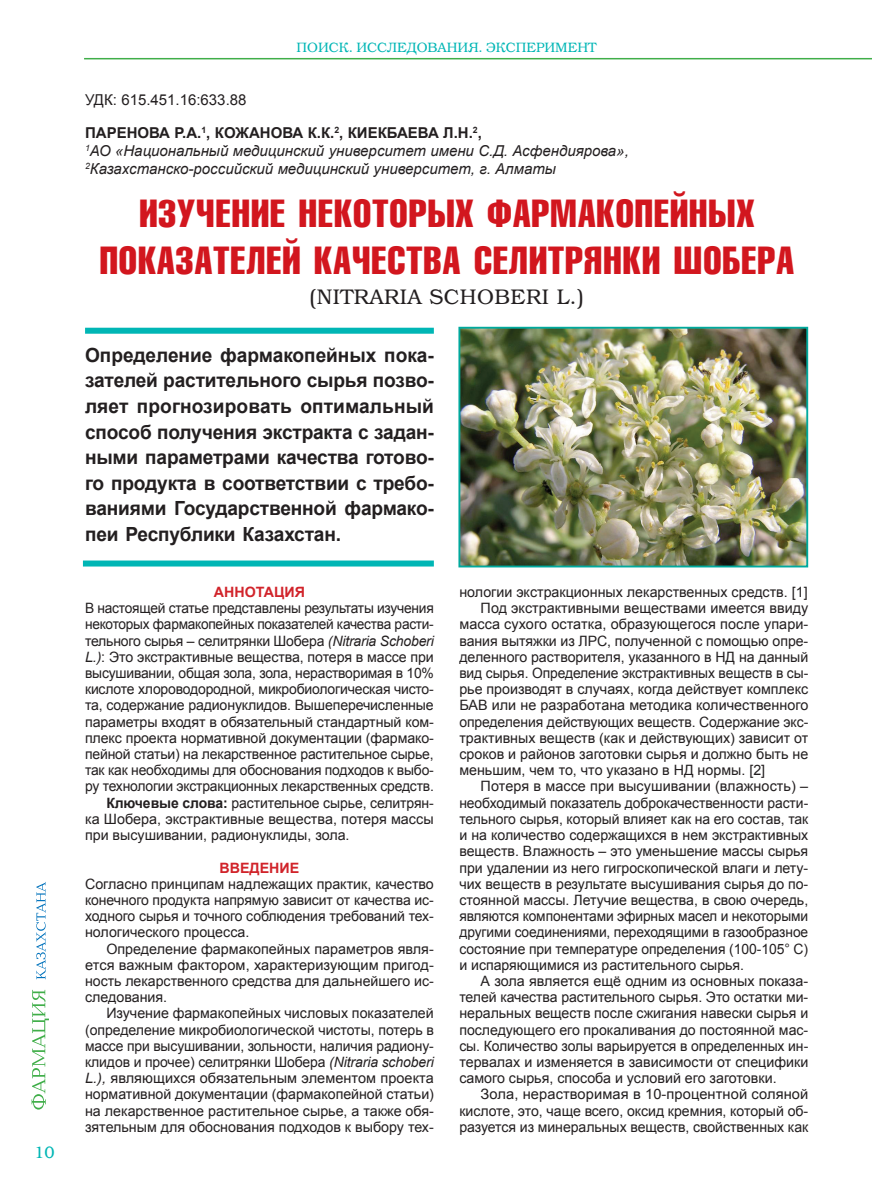
<style>
.page{position:relative;width:872px;height:1187px;background:#fff}
.page>*{position:absolute;margin:0;border:0;box-sizing:border-box;transform-origin:0 0}
.t1{font:39px/46.8px "K Compressed";letter-spacing:.01em;color:#d2161e;text-align:center}
.t2{font:21px "K Bookman";letter-spacing:.025em;color:#231f20}
.t3{font:700 19.5px/25.5px "Arial";letter-spacing:-.01em;color:#231f20;text-align:justify}
.t4{font:16.5px "K Bookman";color:#00b6b5}
.t5{font:italic 15px/18px "Arial";color:#231f20}
.t6{font:15px "Arial";color:#231f20}
.t7{font:14.25px/16.2px "Arial";letter-spacing:-.005em;color:#231f20;text-align:justify}
.t8{font:14.25px "Arial";letter-spacing:-.005em;color:#231f20;scale:.96 1}
.t9{font:700 14.25px "Arial";color:#d1232a}
.t10{font:13.5px "K Bookman";color:#00b6b5}
.s1{font-weight:700;font-style:normal}
.s2{font-style:italic}
.s3{font-weight:700}
</style>
<div class="page">
<hr style="left:84px;top:58px;width:788px;height:1px;background:#40ae49">
<svg style="left:32px;top:989px;width:17px;height:120px"></svg>
<svg style="left:36px;top:882px;width:10px;height:97px"></svg>
<div style="left:85px;top:328px;width:349px;height:6px;background:#00b6b5"></div>
<div style="left:83px;top:560px;width:351px;height:6px;background:#00b6b5"></div>
<img style="left:461px;top:330px;width:344px;height:234px">
<div style="left:458px;top:327px;width:350px;height:240px;border:2px solid #00a99d"></div>
<p class="t4" style="left:34px;top:1142px;width:22px">10</p>
<p class="t10" style="left:297px;top:40px;width:301px">ПОИСК. ИССЛЕДОВАНИЯ. ЭКСПЕРИМЕНТ</p>
<p class="t6" style="left:85px;top:89px;width:163px">УДК: 615.451.16:633.88</p>
<p class="t5" style="left:85px;top:124px;width:545px"><span class="s1">ПАРЕНОВА Р.А.</span><sup>1</sup><span class="s1">, КОЖАНОВА К.К.</span><sup>2</sup><span class="s1">, КИЕКБАЕВА Л.Н.</span><sup>2</sup><span class="s1">,<br></span><sup>1</sup>АО «Национальный медицинский университет имени С.Д. Асфендиярова»,<br><sup>2</sup>Казахстанcко-российский медицинский университет, г. Алматы</p>
<h1 class="t1" style="left:99px;top:189px;width:696px">ИЗУЧЕНИЕ НЕКОТОРЫХ ФАРМАКОПЕЙНЫХ<br>ПОКАЗАТЕЛЕЙ КАЧЕСТВА СЕЛИТРЯНКИ ШОБЕРА</h1>
<h2 class="t2" style="left:310px;top:284px;width:275px">(NITRARIA SCHOBERI L.)</h2>
<p class="t3" style="left:85px;top:343px;width:350px">Определение фармакопейных пока&shy;зателей растительного сырья позво&shy;ляет прогнозировать оптимальный способ получения экстракта с задан&shy;ными параметрами качества готово&shy;го продукта в соответствии с требо&shy;ваниями Государственной фармако&shy;пеи Республики Казахстан.</p>
<p class="t9" style="left:214px;top:582px;width:92px">АННОТАЦИЯ</p>
<p class="t7" style="left:85px;top:600px;width:350px">В настоящей статье представлены результаты изучения</p>
<p class="t8" style="left:85px;top:615px;width:365px">некоторых фармакопейных показателей качества расти-</p>
<p class="t7" style="left:85px;top:632px;width:350px">тельного сырья – селитрянки Шобера <span class="s2">(Nitraria Schoberi</span></p>
<p class="t7" style="left:85px;top:648px;width:350px"><span class="s2">L.)</span>: Это экстрактивные вещества, потеря в массе при</p>
<p class="t7" style="left:85px;top:665px;width:350px">высушивании, общая зола, зола, нерастворимая в 10%</p>
<p class="t7" style="left:85px;top:681px;width:350px">кислоте хлороводородной, микробиологическая чисто-</p>
<p class="t7" style="left:85px;top:697px;width:350px">та, содержание радионуклидов. Вышеперечисленные</p>
<p class="t7" style="left:85px;top:713px;width:350px">параметры входят в обязательный стандартный ком-</p>
<p class="t7" style="left:85px;top:729px;width:350px">плекс проекта нормативной документации (фармако-</p>
<p class="t7" style="left:85px;top:746px;width:350px">пейной статьи) на лекарственное растительное сырье,</p>
<p class="t7" style="left:85px;top:762px;width:350px">так как необходимы для обоснования подходов к выбо-</p>
<p class="t7" style="left:85px;top:778px;width:350px">ру технологии экстракционных лекарственных средств.</p>
<p class="t7" style="left:106px;top:794px;width:329px"><span class="s3">Ключевые слова:</span> растительное сырье, селитрян-</p>
<p class="t7" style="left:85px;top:810px;width:350px">ка Шобера, экстрактивные вещества, потеря массы</p>
<p class="t7" style="left:85px;top:827px;width:266px">при высушивании, радионуклиды, зола.</p>
<p class="t9" style="left:219px;top:858px;width:81px">ВВЕДЕНИЕ</p>
<p class="t7" style="left:85px;top:875px;width:350px">Согласно принципам надлежащих практик, качество конечного продукта напрямую зависит от качества ис&shy;ходного сырья и точного соблюдения требований тех&shy;нологического процесса.</p>
<p class="t7" style="left:85px;top:940px;width:350px;text-indent:21px">Определение фармакопейных параметров явля&shy;ется важным фактором, характеризующим пригод&shy;ность лекарственного средства для дальнейшего ис&shy;следования.</p>
<p class="t7" style="left:85px;top:1005px;width:350px;text-indent:21px">Изучение фармакопейных числовых показателей (определение микробиологической чистоты, потерь в массе при высушивании, зольности, наличия радиону&shy;клидов и прочее) селитрянки Шобера <span class="s2">(Nitraria schoberi L.),</span> являющихся обязательным элементом проекта нормативной документации (фармакопейной статьи) на лекарственное растительное сырье, а также обя&shy;зятельным для обоснования подходов к выбору тех-</p>
<p class="t7" style="left:459px;top:584px;width:350px">нологии экстракционных лекарственных средств. [1]</p>
<p class="t7" style="left:480px;top:600px;width:329px">Под экстрактивными веществами имеется ввиду</p>
<p class="t7" style="left:459px;top:616px;width:350px">масса сухого остатка, образующегося после упари-</p>
<p class="t7" style="left:459px;top:632px;width:350px">вания вытяжки из ЛРС, полученной с помощью опре-</p>
<p class="t7" style="left:459px;top:648px;width:350px">деленного растворителя, указанного в НД на данный</p>
<p class="t7" style="left:459px;top:665px;width:350px">вид сырья. Определение экстрактивных веществ в сы-</p>
<p class="t7" style="left:459px;top:681px;width:350px">рье производят в случаях, когда действует комплекс</p>
<p class="t7" style="left:459px;top:697px;width:350px">БАВ или не разработана методика количественного</p>
<p class="t7" style="left:459px;top:713px;width:350px">определения действующих веществ. Содержание экс-</p>
<p class="t7" style="left:459px;top:729px;width:350px">трактивных веществ (как и действующих) зависит от</p>
<p class="t7" style="left:459px;top:746px;width:350px">сроков и районов заготовки сырья и должно быть не</p>
<p class="t7" style="left:459px;top:762px;width:307px">меньшим, чем то, что указано в НД нормы. [2]</p>
<p class="t7" style="left:480px;top:778px;width:329px">Потеря в массе при высушивании (влажность) –</p>
<p class="t7" style="left:459px;top:794px;width:350px">необходимый показатель доброкачественности расти-</p>
<p class="t7" style="left:459px;top:810px;width:350px">тельного сырья, который влияет как на его состав, так</p>
<p class="t7" style="left:459px;top:827px;width:350px">и на количество содержащихся в нем экстрактивных</p>
<p class="t7" style="left:459px;top:843px;width:350px">веществ. Влажность – это уменьшение массы сырья</p>
<p class="t7" style="left:459px;top:859px;width:350px">при удалении из него гигроскопической влаги и лету-</p>
<p class="t7" style="left:459px;top:875px;width:350px">чих веществ в результате высушивания сырья до по-</p>
<p class="t7" style="left:459px;top:891px;width:350px">стоянной массы. Летучие вещества, в свою очередь,</p>
<p class="t7" style="left:459px;top:908px;width:350px">являются компонентами эфирных масел и некоторыми</p>
<p class="t7" style="left:459px;top:924px;width:350px">другими соединениями, переходящими в газообразное</p>
<p class="t7" style="left:459px;top:940px;width:350px">состояние при температуре определения (100-105° С)</p>
<p class="t7" style="left:459px;top:956px;width:286px">и испаряющимися из растительного сырья.</p>
<p class="t7" style="left:480px;top:972px;width:329px">А зола является ещё одним из основных показа-</p>
<p class="t7" style="left:459px;top:989px;width:350px">телей качества растительного сырья. Это остатки ми-</p>
<p class="t7" style="left:459px;top:1005px;width:350px">неральных веществ после сжигания навески сырья и</p>
<p class="t7" style="left:459px;top:1021px;width:350px">последующего его прокаливания до постоянной мас-</p>
<p class="t7" style="left:459px;top:1037px;width:350px">сы. Количество золы варьируется в определенных ин-</p>
<p class="t7" style="left:459px;top:1053px;width:350px">тервалах и изменяется в зависимости от специфики</p>
<p class="t7" style="left:459px;top:1070px;width:319px">самого сырья, способа и условий его заготовки.</p>
<p class="t7" style="left:480px;top:1086px;width:329px">Зола, нерастворимая в 10-процентной соляной</p>
<p class="t7" style="left:459px;top:1102px;width:350px">кислоте, это, чаще всего, оксид кремния, который об-</p>
<p class="t7" style="left:459px;top:1118px;width:350px">разуется из минеральных веществ, свойственных как</p>
</div>
